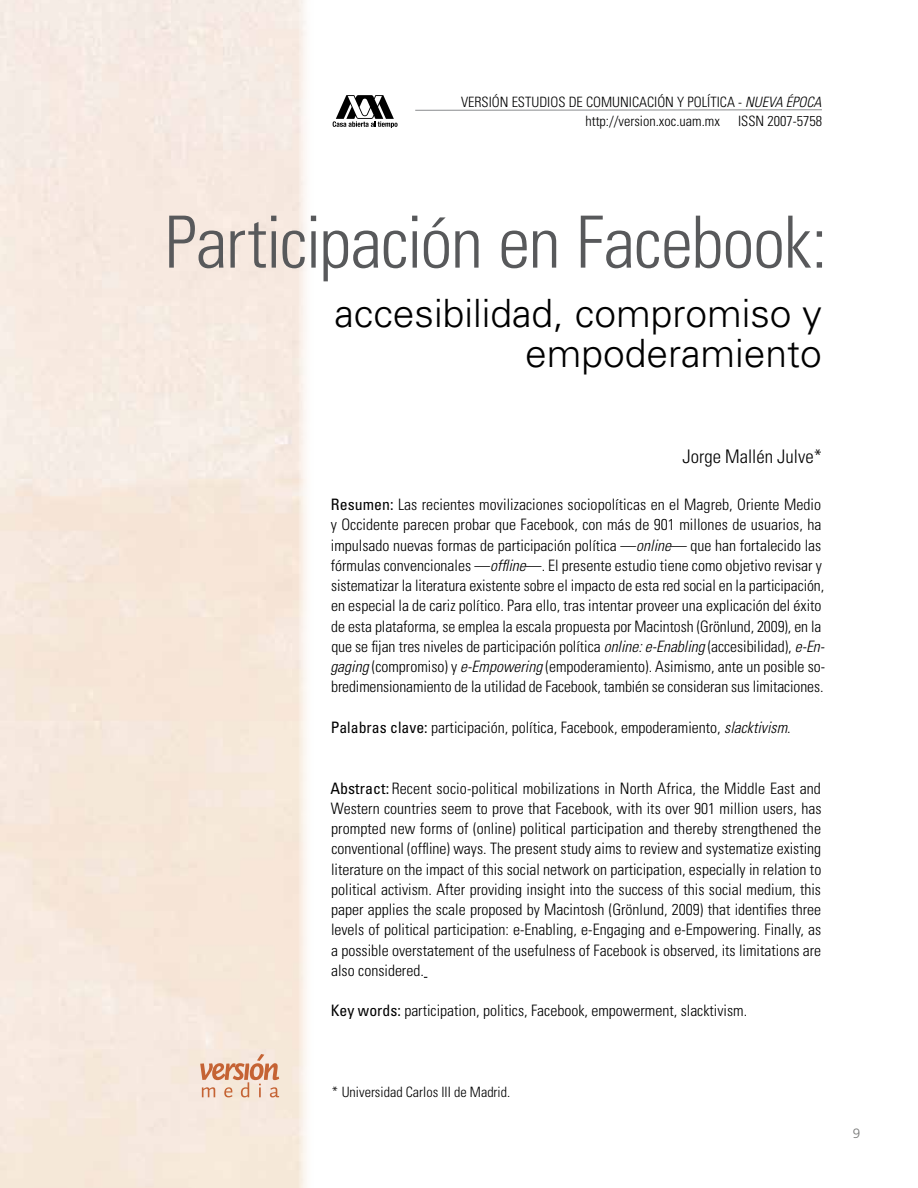
<style>
.page{position:relative;width:918px;height:1188px;background:#fff}
.page>*{position:absolute;margin:0;border:0;box-sizing:border-box;transform-origin:0 0}
.t1{font:300 condensed 72px "Univers LT Std";letter-spacing:-.02em;color:#58595b}
.t2{font:300 39px/40.5px "Univers LT Std";color:#000;text-align:right}
.t3{font:300 condensed 18.75px "Univers LT Std";color:#000}
.t4{font:300 condensed 15.75px/20.2px "Univers LT Std";color:#000}
.t5{font:300 condensed 14.25px/19.2px "Univers LT Std";color:#000}
.t6{font:300 13.5px "Frutiger LT Std";color:#777877}
.s1{font-style:italic}
.s2{font-weight:400}
</style>
<div class="page">
<svg style="left:260px;top:0;width:168px;height:1188px"></svg>
<svg style="left:200px;top:1054px;width:79px;height:43px;background:#e7c1ab"></svg>
<svg style="left:414px;top:109px;width:408px;height:2px"></svg>
<svg style="left:333px;top:95px;width:65px;height:33px"></svg>
<p class="t5" style="left:585px;top:93px;width:238px;text-indent:-124px">Versión Estudios de Comunicación y Política - <span class="s1">nueva Época </span>http://version.xoc.uam.mx</p>
<p class="t5" style="left:738px;top:112px;width:7px">ISSN</p>
<p class="t5" style="left:767px;top:112px;width:56px">2007-5758</p>
<h1 class="t1" style="left:165px;top:199px;width:664px">Participación en Facebook:</h1>
<h2 class="t2" style="left:334px;top:293px;width:489px">accesibilidad, compromiso y empoderamiento</h2>
<p class="t3" style="left:683px;top:445px;width:141px">Jorge Mallén Julve*</p>
<p class="t4" style="left:330px;top:494px;width:496px"><span class="s2">Resumen:</span> Las recientes movilizaciones sociopolíticas en el Magreb, Oriente Medio y Occidente parecen probar que Facebook, con más de 901 millones de usuarios, ha impulsado nuevas formas de participación política —<span class="s1">online</span>— que han fortalecido las fórmulas convencionales —<span class="s1">offline</span>—. El presente estudio tiene como objetivo revisar y sistematizar la literatura existente sobre el impacto de esta red social en la participación, en especial la de cariz político. Para ello, tras intentar proveer una explicación del éxito de esta plataforma, se emplea la escala propuesta por Macintosh (Grönlund, 2009), en la que se fijan tres niveles de participación política <span class="s1">online: e-Enabling</span> (accesibilidad), <span class="s1">e-En&shy;gaging</span> (compromiso) y <span class="s1">e-Empowering</span> (empoderamiento). Asimismo, ante un posible so&shy;bredimensionamiento de la utilidad de Facebook, también se consideran sus limitaciones.</p>
<p class="t4" style="left:331px;top:717px;width:462px"><span class="s2">Palabras clave:</span> participación, política, Facebook, empoderamiento, <span class="s1">slacktivism</span>.</p>
<p class="t4" style="left:330px;top:778px;width:493px;text-align:justify"><span class="s2">Abstract:</span> Recent socio-political mobilizations in North Africa, the Middle East and Western countries seem to prove that Facebook, with its over 901 million users, has prompted new forms of (online) political participation and thereby strengthened the conventional (offline) ways. The present study aims to review and systematize existing literature on the impact of this social network on participation, especially in relation to political activism. After providing insight into the success of this social medium, this paper applies the scale proposed by Macintosh (Grönlund, 2009) that identifies three levels of political participation: e-Enabling, e-Engaging and e-Empowering. Finally, as a possible overstatement of the usefulness of Facebook is observed, its limitations are also considered.</p>
<p class="t4" style="left:331px;top:1001px;width:418px"><span class="s2">Key words:</span> participation, politics, Facebook, empowerment, slacktivism.</p>
<p class="t5" style="left:332px;top:1083px;width:180px">* Universidad Carlos III de Madrid.</p>
<p class="t6" style="left:853px;top:1125px;width:9px">9</p>
</div>
